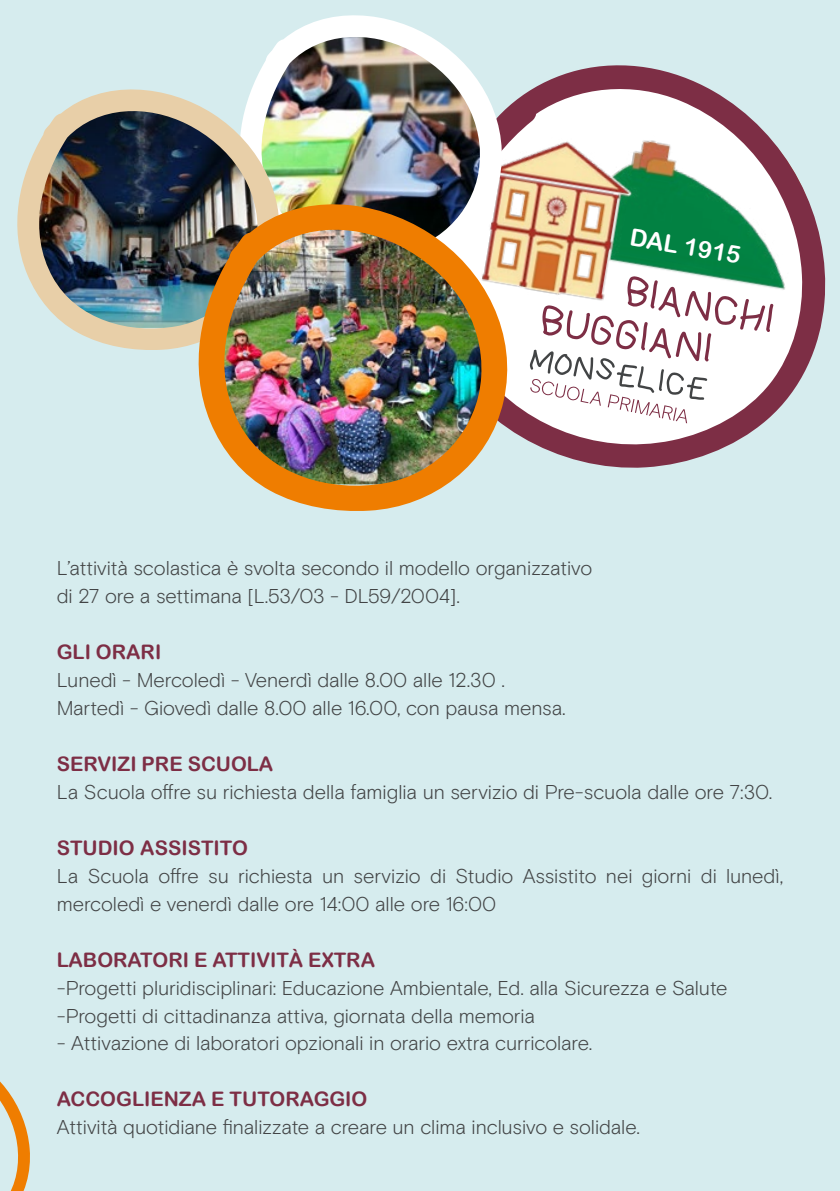
<style>
.page{position:relative;width:840px;height:1191px;background:#fff}
.page>*{position:absolute;margin:0;border:0;box-sizing:border-box;transform-origin:0 0}
.t1{font:24px "Arial Rounded MT Bold";color:#fff}
.t2{font:300 20px/28px "Basis Grotesque Pro";letter-spacing:-.005em;color:#424445}
.t3{font:20px "Arial Rounded MT Bold";color:#7d2e45}
</style>
<div class="page">
<div style="left:0;top:0;width:839px;height:1191px;background:#d6ecee"></div>
<svg style="left:511px;top:65px;width:315px;height:403px"></svg>
<img style="left:256px;top:15px;width:255px;height:176px">
<img style="left:17px;top:78px;width:272px;height:272px">
<img style="left:188px;top:191px;width:330px;height:320px">
<svg style="left:0;top:1081px;width:30px;height:110px"></svg>
<svg style="left:529px;top:276px;width:244px;height:147px;background:#e5dadb"></svg>
<p class="t1" style="left:632px;top:222px;width:113px;rotate:10deg">DAL 1915</p>
<p class="t2" style="left:57px;top:554px;width:536px">L’attività scolastica è svolta secondo il modello organizzativo di 27 ore a settimana [L.53/03 - DL59/2004].</p>
<p class="t3" style="left:57px;top:640px;width:106px">GLI ORARI</p>
<p class="t2" style="left:57px;top:666px;width:510px">Lunedì - Mercoledì - Venerdì dalle 8.00 alle 12.30 .<br>Martedì - Giovedì dalle 8.00 alle 16.00, con pausa mensa.</p>
<p class="t3" style="left:57px;top:752px;width:218px">SERVIZI PRE SCUOLA</p>
<p class="t2" style="left:57px;top:778px;width:716px">La Scuola offre su richiesta della famiglia un servizio di Pre-scuola dalle ore 7:30.</p>
<p class="t3" style="left:57px;top:836px;width:192px">STUDIO ASSISTITO</p>
<p class="t2" style="left:57px;top:862px;width:727px">La Scuola offre su richiesta un servizio di Studio Assistito nei giorni di lunedì, mercoledì e venerdì dalle ore 14:00 alle ore 16:00</p>
<p class="t3" style="left:57px;top:947px;width:319px">LABORATORI E ATTIVITÀ EXTRA</p>
<p class="t2" style="left:57px;top:973px;width:672px">-Progetti pluridisciplinari: Educazione Ambientale, Ed. alla Sicurezza e Salute -Progetti di cittadinanza attiva, giornata della memoria</p>
<p class="t2" style="left:57px;top:1029px;width:537px">- Attivazione di laboratori opzionali in orario extra curricolare.</p>
<p class="t3" style="left:57px;top:1087px;width:312px">ACCOGLIENZA E TUTORAGGIO</p>
<p class="t2" style="left:57px;top:1113px;width:584px">Attività quotidiane finalizzate a creare un clima inclusivo e solidale.</p>
</div>
